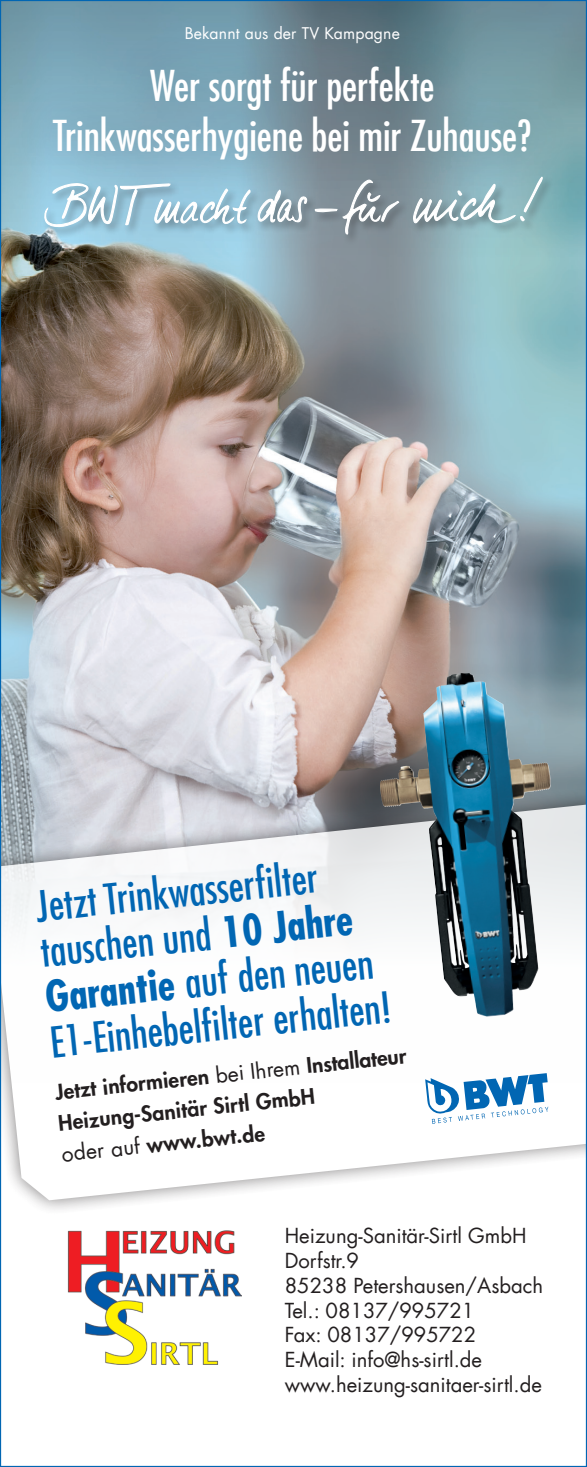
<style>
.page{position:relative;width:587px;height:1467px;background:#fff}
.page>*{position:absolute;margin:0;border:0;box-sizing:border-box;transform-origin:0 0}
.t1{font:500 condensed 41.62px/45.4px "Futura Com";color:#0166b3}
.t2{font:500 condensed 41.62px/49.5px "Futura Com";color:#fff;text-align:center}
.t3{font:800 21.15px/31.3px "Futura Com";color:#231f20}
.t4{font:20.25px/24.8px "Futura Com";color:#231f20}
.t5{font:15.75px "Futura Com";letter-spacing:.01em;color:#fff}
.s1{font-weight:700}
.s2{font-weight:400}
</style>
<div class="page">
<img style="left:2px;top:2px;width:583px;height:782px">
<img style="left:67px;top:1230px;width:174px;height:135px">
<div style="left:11px;top:24px;width:563px;height:179px;background:#231f20;opacity:.33"></div>
<svg style="left:2px;top:784px;width:583px;height:426px"></svg>
<svg style="left:2px;top:804px;width:583px;height:396px"></svg>
<svg style="left:425px;top:1073px;width:123px;height:51px"></svg>
<img style="left:432px;top:673px;width:28px;height:32px">
<div style="left:43px;top:175px;width:511px;height:70px;background:#231f20;opacity:.4"></div>
<svg style="left:257px;top:189px;width:51px;height:34px"></svg>
<svg style="left:314px;top:179px;width:86px;height:83px;background:#8a959d"></svg>
<svg style="left:42px;top:174px;width:209px;height:55px;background:#a4cadb"></svg>
<svg style="left:412px;top:175px;width:131px;height:49px;background:#99b7be"></svg>
<p class="t5" style="left:185px;top:22px;width:217px">Bekannt aus der TV Kampagne</p>
<h1 class="t2" style="left:53px;top:60px;width:480px">Wer sorgt für perfekte<br>Trinkwasserhygiene bei mir Zuhause?</h1>
<h1 class="t1" style="left:34px;top:883px;width:344px;rotate:-6deg">Jetzt Trinkwasserfi lter tauschen und <span class="s1">10 Jahre<br>Garantie</span> auf den neuen<br>E1-Einhebelfi lter erhalten!</h1>
<p class="t3" style="left:53px;top:1076px;width:354px;rotate:-6deg">Jetzt informieren <span class="s2">bei Ihrem</span> Installateur<br>Heizung-Sanitär Sirtl GmbH<br><span class="s2">oder auf</span> www.bwt.de</p>
<p class="t4" style="left:285px;top:1223px;width:260px">Heizung-Sanitär-Sirtl GmbH<br>Dorfstr.9<br>85238 Petershausen/Asbach<br>Tel.: 08137/995721<br>Fax: 08137/995722<br>E-Mail: info@hs-sirtl.de www.heizung-sanitaer-sirtl.de</p>
</div>
